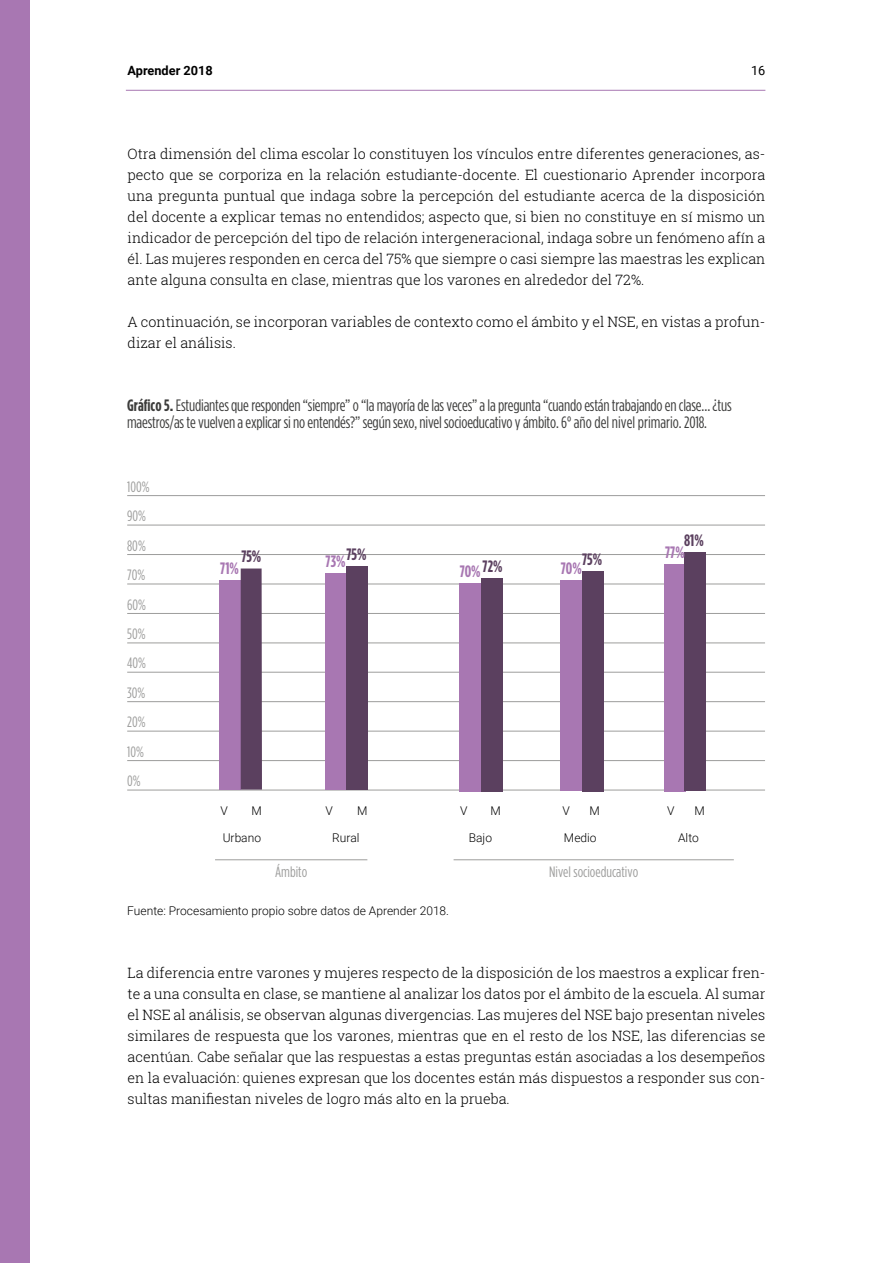
<style>
.page{position:relative;width:893px;height:1263px;background:#fff}
.page>*{position:absolute;margin:0;border:0;box-sizing:border-box;transform-origin:0 0}
.t1{font:condensed 16.5px/16.5px "Gotham HTF";letter-spacing:-.01em;color:#3c3c3b}
.t2{font:700 condensed 16.5px "Gotham HTF";color:#a877b2}
.t3{font:700 condensed 16.5px "Gotham HTF";color:#5b405f}
.t4{font:condensed 15px/29.4px "Gotham HTF";color:#9d9d9c}
.t5{font:300 14.25px/21px "Roboto Slab";color:#000;text-align:justify}
.t6{font:700 12.75px "Roboto";color:#000}
.t7{font:12.75px "Roboto";color:#000}
.t8{font:300 12px "Roboto";color:#000}
.s1{font-weight:700}
</style>
<div class="page">
<div style="left:0;top:0;width:30px;height:1263px;background:#a877b2"></div>
<hr style="left:126px;top:90px;width:639px;height:1px;background:#a877b2">
<hr style="left:215px;top:859px;width:152px;height:1px;background:#9d9d9c">
<hr style="left:454px;top:859px;width:280px;height:1px;background:#9d9d9c">
<hr style="left:127px;top:495px;width:638px;height:1px;background:#9d9d9c">
<hr style="left:127px;top:643px;width:638px;height:1px;background:#9d9d9c">
<hr style="left:127px;top:613px;width:638px;height:1px;background:#9d9d9c">
<hr style="left:127px;top:584px;width:638px;height:1px;background:#9d9d9c">
<hr style="left:127px;top:554px;width:638px;height:1px;background:#9d9d9c">
<hr style="left:127px;top:525px;width:638px;height:1px;background:#9d9d9c">
<hr style="left:127px;top:701px;width:638px;height:1px;background:#9d9d9c">
<hr style="left:127px;top:672px;width:638px;height:1px;background:#9d9d9c">
<hr style="left:127px;top:790px;width:638px;height:1px;background:#9d9d9c">
<hr style="left:127px;top:731px;width:638px;height:1px;background:#9d9d9c">
<hr style="left:127px;top:760px;width:638px;height:1px;background:#9d9d9c">
<div style="left:219px;top:580px;width:21px;height:209px;background:#a877b2"></div>
<div style="left:241px;top:568px;width:21px;height:221px;background:#5b405f"></div>
<div style="left:325px;top:573px;width:21px;height:216px;background:#a877b2"></div>
<div style="left:347px;top:566px;width:21px;height:223px;background:#5b405f"></div>
<div style="left:460px;top:583px;width:21px;height:208px;background:#a877b2"></div>
<div style="left:482px;top:578px;width:21px;height:213px;background:#5b405f"></div>
<div style="left:560px;top:580px;width:22px;height:211px;background:#a877b2"></div>
<div style="left:582px;top:571px;width:21px;height:220px;background:#5b405f"></div>
<div style="left:664px;top:564px;width:21px;height:227px;background:#a877b2"></div>
<div style="left:684px;top:553px;width:22px;height:238px;background:#5b405f"></div>
<p class="t6" style="left:128px;top:61px;width:87px">Aprender 2018</p>
<p class="t7" style="left:751px;top:61px;width:16px">16</p>
<p class="t5" style="left:128px;top:143px;width:639px">Otra dimensión del clima escolar lo constituyen los vínculos entre diferentes generaciones, as&shy;pecto que se corporiza en la relación estudiante-docente. El cuestionario Aprender incorpora una pregunta puntual que indaga sobre la percepción del estudiante acerca de la disposición del docente a explicar temas no entendidos; aspecto que, si bien no constituye en sí mismo un indicador de percepción del tipo de relación intergeneracional, indaga sobre un fenómeno afín a él. Las mujeres responden en cerca del 75% que siempre o casi siempre las maestras les explican ante alguna consulta en clase, mientras que los varones en alrededor del 72%.</p>
<p class="t5" style="left:128px;top:311px;width:639px">A continuación, se incorporan variables de contexto como el ámbito y el NSE, en vistas a profun&shy;dizar el análisis.</p>
<p class="t1" style="left:127px;top:397px;width:606px"><span class="s1">Gráfico 5.</span> Estudiantes que responden “siempre” o “la mayoría de las veces” a la pregunta “cuando están trabajando en clase… ¿tus maestros/as te vuelven a explicar si no entendés?” según sexo, nivel socioeducativo y ámbito. 6° año del nivel primario. 2018.</p>
<p class="t4" style="left:127px;top:472px;width:24px">100%</p>
<p class="t4" style="left:127px;top:501px;width:20px">90%</p>
<p class="t4" style="left:127px;top:530px;width:20px">80%</p>
<p class="t4" style="left:127px;top:560px;width:20px">70%</p>
<p class="t4" style="left:127px;top:589px;width:20px">60%</p>
<p class="t4" style="left:127px;top:619px;width:20px">50%</p>
<p class="t4" style="left:127px;top:648px;width:20px">40%</p>
<p class="t4" style="left:127px;top:678px;width:20px">30%</p>
<p class="t4" style="left:127px;top:707px;width:20px">20%<br>10%</p>
<p class="t4" style="left:127px;top:766px;width:15px">0%</p>
<p class="t3" style="left:241px;top:547px;width:22px">75%</p>
<p class="t2" style="left:326px;top:552px;width:43px">73%<sup>75%</sup></p>
<p class="t2" style="left:220px;top:559px;width:20px">71%</p>
<p class="t3" style="left:582px;top:550px;width:22px">75%</p>
<p class="t2" style="left:460px;top:561px;width:44px">70%<sup>72%</sup></p>
<p class="t2" style="left:561px;top:559px;width:23px">70%</p>
<p class="t3" style="left:684px;top:531px;width:21px">81%</p>
<p class="t2" style="left:665px;top:543px;width:21px">77%</p>
<p class="t8" style="left:221px;top:803px;width:9px">V</p>
<p class="t8" style="left:251px;top:803px;width:12px">M</p>
<p class="t8" style="left:326px;top:802px;width:9px">V</p>
<p class="t8" style="left:357px;top:802px;width:12px">M</p>
<p class="t8" style="left:460px;top:803px;width:9px">V</p>
<p class="t8" style="left:490px;top:803px;width:12px">M</p>
<p class="t8" style="left:562px;top:803px;width:9px">V</p>
<p class="t8" style="left:590px;top:803px;width:12px">M</p>
<p class="t8" style="left:667px;top:803px;width:9px">V</p>
<p class="t8" style="left:694px;top:803px;width:12px">M</p>
<p class="t8" style="left:223px;top:829px;width:40px">Urbano</p>
<p class="t8" style="left:332px;top:829px;width:29px">Rural</p>
<p class="t8" style="left:469px;top:829px;width:25px">Bajo</p>
<p class="t8" style="left:564px;top:829px;width:34px">Medio</p>
<p class="t8" style="left:678px;top:829px;width:22px">Alto</p>
<p class="t4" style="left:275px;top:857px;width:34px">Ámbito</p>
<p class="t4" style="left:549px;top:857px;width:91px">Nivel socioeducativo</p>
<p class="t8" style="left:127px;top:902px;width:323px">Fuente: Procesamiento propio sobre datos de Aprender 2018.</p>
<p class="t5" style="left:128px;top:962px;width:639px">La diferencia entre varones y mujeres respecto de la disposición de los maestros a explicar fren&shy;te a una consulta en clase, se mantiene al analizar los datos por el ámbito de la escuela. Al sumar el NSE al análisis, se observan algunas divergencias. Las mujeres del NSE bajo presentan niveles similares de respuesta que los varones, mientras que en el resto de los NSE, las diferencias se acentúan. Cabe señalar que las respuestas a estas preguntas están asociadas a los desempeños en la evaluación: quienes expresan que los docentes están más dispuestos a responder sus con&shy;sultas manifiestan niveles de logro más alto en la prueba.</p>
</div>
